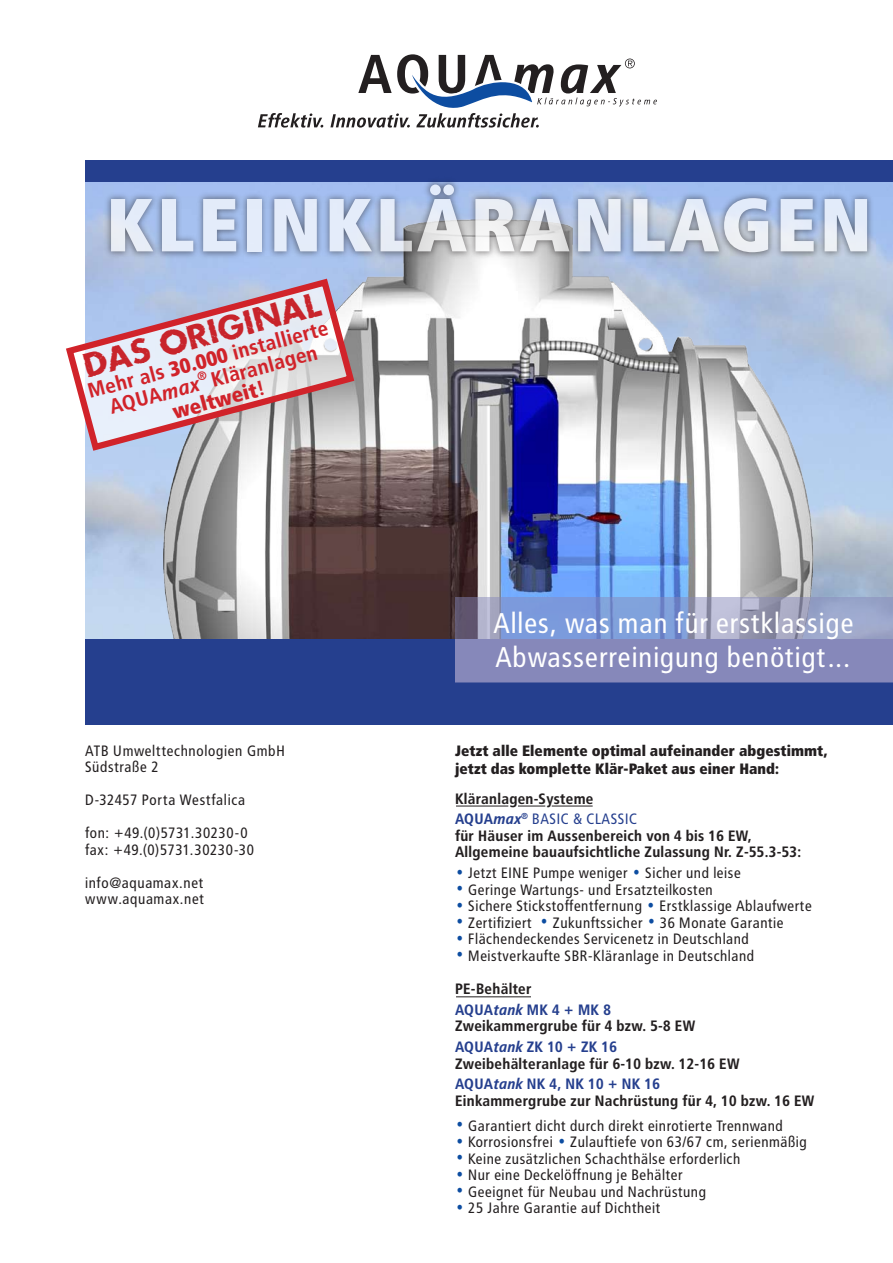
<style>
.page{position:relative;width:893px;height:1263px;background:#fff}
.page>*{position:absolute;margin:0;border:0;box-sizing:border-box;transform-origin:0 0}
.t1{font:75px "BVG Fett";letter-spacing:.045em;color:#fff}
.t2{font:700 31.65px "Futur Rough";color:#c8242b}
.t3{font:28.5px/34.2px "BVG Normal";color:#fff}
.t4{font:20.85px/20.9px "BVG Hfett";color:#d1232a}
.t5{font:20.85px "BVG Fett";color:#d1232a}
.t6{font:15px/16.5px "BVG Normal";color:#231f20}
.t7{font:15px/20.7px "BVG Hfett";color:#231f20}
.t8{font:15px/18px "BVG Fett";color:#231f20}
.t9{font:15px "BVG Normal";color:#253f8e}
.s1{font-family:"BVG Fett"}
.s2{font-family:"BVG Hfett Kursiv"}
.s3{font-family:"BVG Hfett"}
.s4{font-size:25.5px;color:#0d4da1}
.s5{color:#253f8e}
.s6{font-family:"BVG Hfett Kursiv";color:#253f8e}
</style>
<div class="page">
<img style="left:85px;top:181px;width:808px;height:458px">
<img style="left:155px;top:261px;width:668px;height:378px">
<div style="left:85px;top:639px;width:808px;height:86px;background:#253f8e"></div>
<svg style="left:455px;top:597px;width:438px;height:42px;background:#8d9cc8"></svg>
<div style="left:455px;top:639px;width:438px;height:43px;background:#8688ba"></div>
<div style="left:85px;top:160px;width:808px;height:21px;background:#253f8e"></div>
<svg style="left:258px;top:54px;width:399px;height:74px"></svg>
<div style="left:102px;top:176px;width:774px;height:85px;background:#231f20;opacity:.75"></div>
<svg style="left:66px;top:275px;width:292px;height:180px;background:#d2cad6"></svg>
<hr style="left:456px;top:806px;width:52px;height:1px;background:#231f20">
<svg style="left:518px;top:806px;width:27px;height:1px"></svg>
<hr style="left:552px;top:806px;width:41px;height:1px;background:#231f20">
<hr style="left:456px;top:996px;width:75px;height:1px;background:#231f20">
<svg style="left:197px;top:370px;width:10px;height:11px"></svg>
<h1 class="t1" style="left:106px;top:179px;width:767px">Kleinkläranlagen</h1>
<h2 class="t2" style="left:78px;top:345px;width:245px;rotate:-15deg">Das Original</h2>
<h3 class="t4" style="left:102px;top:377px;width:233px;text-indent:-17px;rotate:-15deg">Mehr als <span class="s1">30.000</span> installierte<br>AQUA<span class="s2">max</span></h3>
<h3 class="t4" style="left:209px;top:370px;width:111px;rotate:-15deg">Kläranlagen</h3>
<h3 class="t5" style="left:170px;top:400px;width:97px;rotate:-15deg">weltweit<span class="s3">!</span></h3>
<p class="t6" style="left:85px;top:742px;width:202px">ATB Umwelttechnologien GmbH<br>Südstraße 2</p>
<p class="t6" style="left:85px;top:792px;width:162px">D-32457 Porta Westfalica</p>
<p class="t6" style="left:85px;top:825px;width:171px">fon: +49.(0)5731.30230-0 fax: +49.(0)5731.30230-30</p>
<p class="t6" style="left:85px;top:874px;width:121px">info@aquamax.net www.aquamax.net</p>
<h3 class="t3" style="left:493px;top:606px;width:363px">Alles, was man für erstklassige<br>Abwasserreinigung benötigt…</h3>
<p class="t8" style="left:455px;top:742px;width:374px">Jetzt alle Elemente optimal aufeinander abgestimmt, jetzt das komplette Klär-Paket aus einer Hand:</p>
<p class="t7" style="left:455px;top:788px;width:140px">Kläranlagen-Systeme</p>
<p class="t9" style="left:455px;top:810px;width:184px"><span class="s3">AQUA</span><span class="s2">max</span><sup>®</sup> BASIC &amp; CLASSIC</p>
<p class="t7" style="left:455px;top:827px;width:348px;line-height:16.5px">für Häuser im Aussenbereich von 4 bis 16 EW,<br>Allgemeine bauaufsichtliche Zulassung Nr. Z-55.3-53:</p>
<p class="t6" style="left:455px;top:865px;width:288px"><span class="s4">•</span> Jetzt EINE Pumpe weniger <span class="s4">•</span> Sicher und leise</p>
<p class="t6" style="left:455px;top:881px;width:260px"><span class="s4">•</span> Geringe Wartungs- und Ersatzteilkosten</p>
<p class="t6" style="left:455px;top:898px;width:359px"><span class="s4">•</span> Sichere Stickstoffentfernung <span class="s4">•</span> Erstklassige Ablaufwerte</p>
<p class="t6" style="left:455px;top:914px;width:331px"><span class="s4">•</span> Zertifiziert <span class="s4">•</span> Zukunftssicher <span class="s4">•</span> 36 Monate Garantie</p>
<p class="t6" style="left:455px;top:931px;width:296px"><span class="s4">•</span> Flächendeckendes Servicenetz in Deutschland</p>
<p class="t6" style="left:455px;top:947px;width:301px"><span class="s4">•</span> Meistverkaufte SBR-Kläranlage in Deutschland</p>
<p class="t7" style="left:455px;top:978px;width:158px">PE-Behälter<br><span class="s5">AQUA</span><span class="s6">tank</span> <span class="s5">MK 4 + MK 8</span></p>
<p class="t7" style="left:455px;top:1016px;width:242px">Zweikammergrube für 4 bzw. 5-8 EW<br><span class="s5">AQUA</span><span class="s6">tank</span> <span class="s5">ZK 10 + ZK 16</span></p>
<p class="t7" style="left:455px;top:1053px;width:286px">Zweibehälteranlage für 6-10 bzw. 12-16 EW<br><span class="s5">AQUA</span><span class="s6">tank</span> <span class="s5">NK 4, NK 10 + NK 16</span></p>
<p class="t7" style="left:455px;top:1090px;width:361px">Einkammergrube zur Nachrüstung für 4, 10 bzw. 16 EW</p>
<p class="t6" style="left:455px;top:1117px;width:330px"><span class="s4">•</span> Garantiert dicht durch direkt einrotierte Trennwand</p>
<p class="t6" style="left:455px;top:1134px;width:354px"><span class="s4">•</span> Korrosionsfrei <span class="s4">•</span> Zulauftiefe von 63/67 cm, serienmäßig</p>
<p class="t6" style="left:455px;top:1150px;width:287px"><span class="s4">•</span> Keine zusätzlichen Schachthälse erforderlich</p>
<p class="t6" style="left:455px;top:1167px;width:230px"><span class="s4">•</span> Nur eine Deckelöffnung je Behälter</p>
<p class="t6" style="left:455px;top:1183px;width:253px"><span class="s4">•</span> Geeignet für Neubau und Nachrüstung</p>
<p class="t6" style="left:455px;top:1200px;width:207px"><span class="s4">•</span> 25 Jahre Garantie auf Dichtheit</p>
</div>
